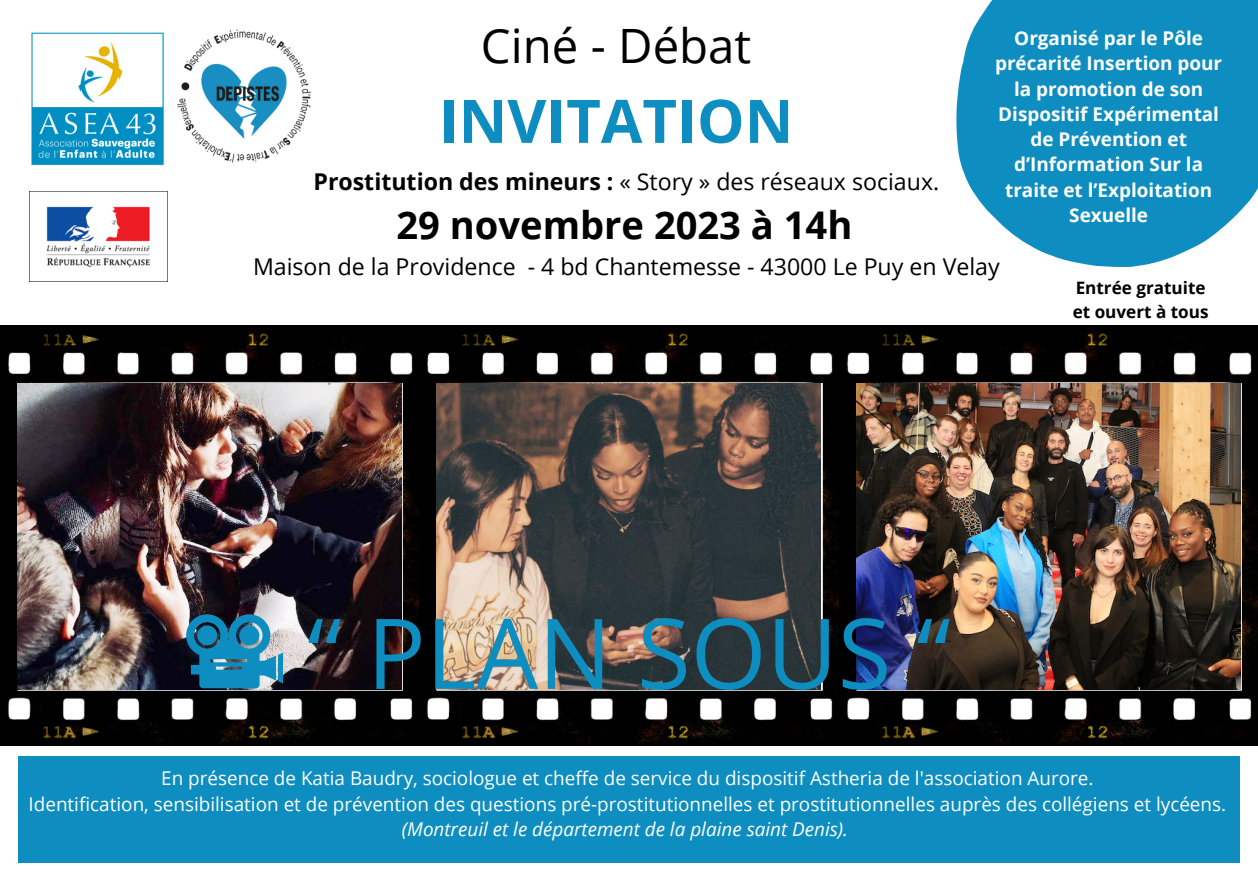
<style>
.page{position:relative;width:1258px;height:894px;background:#fff}
.page>*{position:absolute;margin:0;border:0;box-sizing:border-box;transform-origin:0 0}
.t1{font:97.8px "Open Sans";color:#0e8ec0}
.t2{font:700 60px "Open Sans";color:#0e8ec0}
.t3{font:47.4px "Open Sans";color:#000}
.t4{font:700 38.1px "Open Sans";color:#000}
.t5{font:23.1px "Open Sans";color:#000}
.t6{font:18.9px "Open Sans";color:#fff}
.t7{font:700 18.9px/25.2px "Open Sans";color:#fff;text-align:center}
.t8{font:italic 18.9px "Open Sans";color:#fff}
.t9{font:700 17.1px "Open Sans";color:#000}
.s1{font-weight:700}
</style>
<div class="page">
<img style="left:0;top:325px;width:1258px;height:420px">
<img style="left:17px;top:383px;width:384px;height:306px">
<img style="left:437px;top:383px;width:384px;height:306px">
<img style="left:856px;top:383px;width:384px;height:306px">
<img style="left:31px;top:32px;width:133px;height:134px">
<img style="left:177px;top:29px;width:134px;height:134px">
<img style="left:30px;top:206px;width:137px;height:76px">
<div style="left:19px;top:756px;width:1221px;height:107px;background:#0e8ec0"></div>
<img style="left:186px;top:614px;width:97px;height:74px">
<div style="left:239px;top:625px;width:20px;height:20px;background:#0e8ec0;border-radius:50%"></div>
<svg style="left:956px;top:0;width:302px;height:266px;background:#299ac7"></svg>
<p class="t3" style="left:481px;top:13px;width:272px">Ciné - Débat</p>
<p class="t7" style="left:995px;top:25px;width:229px">Organisé par le Pôle précarité Insertion pour la promotion de son<br>Dispositif Expérimental de Prévention et d’Information Sur la traite et l’Exploitation<br>Sexuelle</p>
<p class="t2" style="left:439px;top:79px;width:356px">INVITATION</p>
<p class="t5" style="left:313px;top:166px;width:627px"><span class="s1">Prostitution des mineurs :</span> « Story » des réseaux sociaux.</p>
<p class="t4" style="left:396px;top:198px;width:457px">29 novembre 2023 à 14h</p>
<p class="t5" style="left:253px;top:250px;width:748px">Maison de la Providence - 4 bd Chantemesse - 43000 Le Puy en Velay</p>
<p class="t9" style="left:1076px;top:276px;width:131px">Entrée gratuite</p>
<p class="t9" style="left:1073px;top:299px;width:137px">et ouvert à tous</p>
<p class="t1" style="left:307px;top:584px;width:645px">“ PLAN SOUS “</p>
<p class="t6" style="left:161px;top:764px;width:934px">En présence de Katia Baudry, sociologue et cheffe de service du dispositif Astheria de l'association Aurore.</p>
<p class="t6" style="left:29px;top:790px;width:1199px">Identification, sensibilisation et de prévention des questions pré-prostitutionnelles et prostitutionnelles auprès des collégiens et lycéens.</p>
<p class="t8" style="left:402px;top:816px;width:448px">(Montreuil et le département de la plaine saint Denis).</p>
</div>
